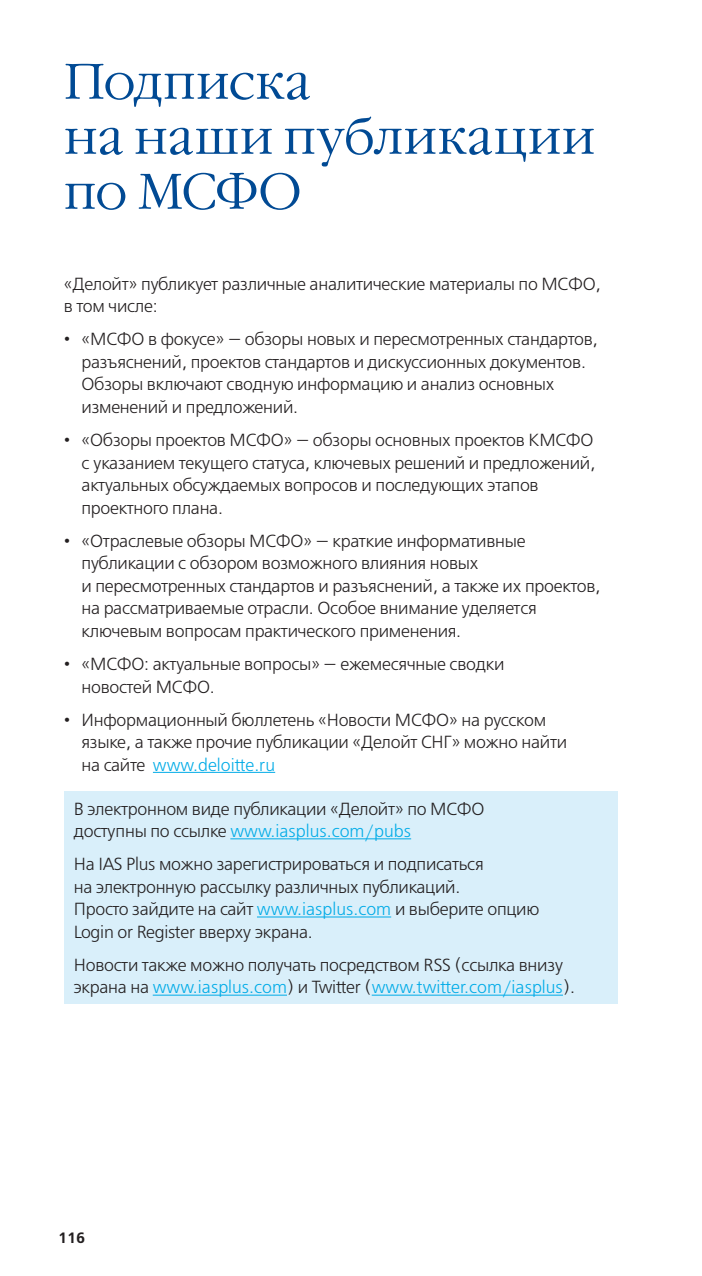
<style>
.page{position:relative;width:702px;height:1276px;background:#fff}
.page>*{position:absolute;margin:0;border:0;box-sizing:border-box;transform-origin:0 0}
.t1{font:50px/55px "Garamond Light ITC";letter-spacing:.005em;color:#014a94}
.t2{font:300 17.5px/22.5px "Free Set";letter-spacing:-.015em;color:#231f20}
.t3{font:600 15px "Free Set";color:#231f20}
.s1{color:#00abe7}
</style>
<div class="page">
<hr style="left:153px;top:772px;width:122px;height:1px;background:#00abe7">
<div style="left:64px;top:791px;width:553px;height:212px;background:#d9effa"></div>
<hr style="left:230px;top:838px;width:181px;height:1px;background:#00abe7">
<hr style="left:257px;top:916px;width:134px;height:1px;background:#00abe7">
<hr style="left:153px;top:994px;width:134px;height:1px;background:#00abe7">
<hr style="left:372px;top:994px;width:191px;height:1px;background:#00abe7">
<h1 class="t1" style="left:64px;top:54px;width:533px">Подписка<br>на наши публикации по МСФО</h1>
<p class="t2" style="left:64px;top:273px;width:538px">«Делойт» публикует различные аналитические материалы по МСФО, в том числе:</p>
<p class="t2" style="left:81px;top:328px;width:518px;text-indent:-18px">• «МСФО в фокусе» — обзоры новых и пересмотренных стандартов, разъяснений, проектов стандартов и дискуссионных документов.<br>Обзоры включают сводную информацию и анализ основных изменений и предложений.</p>
<p class="t2" style="left:81px;top:429px;width:515px;text-indent:-18px">• «Обзоры проектов МСФО» — обзоры основных проектов КМСФО с указанием текущего статуса, ключевых решений и предложений, актуальных обсуждаемых вопросов и последующих этапов проектного плана.</p>
<p class="t2" style="left:81px;top:530px;width:520px;text-indent:-18px">• «Отраслевые обзоры МСФО» — краткие информативные публикации с обзором возможного влияния новых<br>и пересмотренных стандартов и разъяснений, а также их проектов, на рассматриваемые отрасли. Особое внимание уделяется ключевым вопросам практического применения.</p>
<p class="t2" style="left:81px;top:653px;width:424px;text-indent:-18px">• «МСФО: актуальные вопросы» — ежемесячные сводки новостей МСФО.</p>
<p class="t2" style="left:81px;top:708px;width:487px;text-indent:-18px">• Информационный бюллетень «Новости МСФО» на русском языке, а также прочие публикации «Делойт СНГ» можно найти на сайте <span class="s1">www.deloitte.ru</span></p>
<p class="t2" style="left:74px;top:797px;width:412px">В электронном виде публикации «Делойт» по МСФО доступны по ссылке <span class="s1">www.iasplus.com/pubs</span></p>
<p class="t2" style="left:74px;top:853px;width:467px">На IAS Plus можно зарегистрироваться и подписаться<br>на электронную рассылку различных публикаций.<br>Просто зайдите на сайт <span class="s1">www.iasplus.com</span> и выберите опцию Login or Register вверху экрана.</p>
<p class="t2" style="left:74px;top:954px;width:502px">Новости также можно получать посредством RSS (ссылка внизу экрана на <span class="s1">www.iasplus.com</span>) и Twitter (<span class="s1">www.twitter.com/iasplus</span>).</p>
<p class="t3" style="left:58px;top:1228px;width:29px">116</p>
</div>
